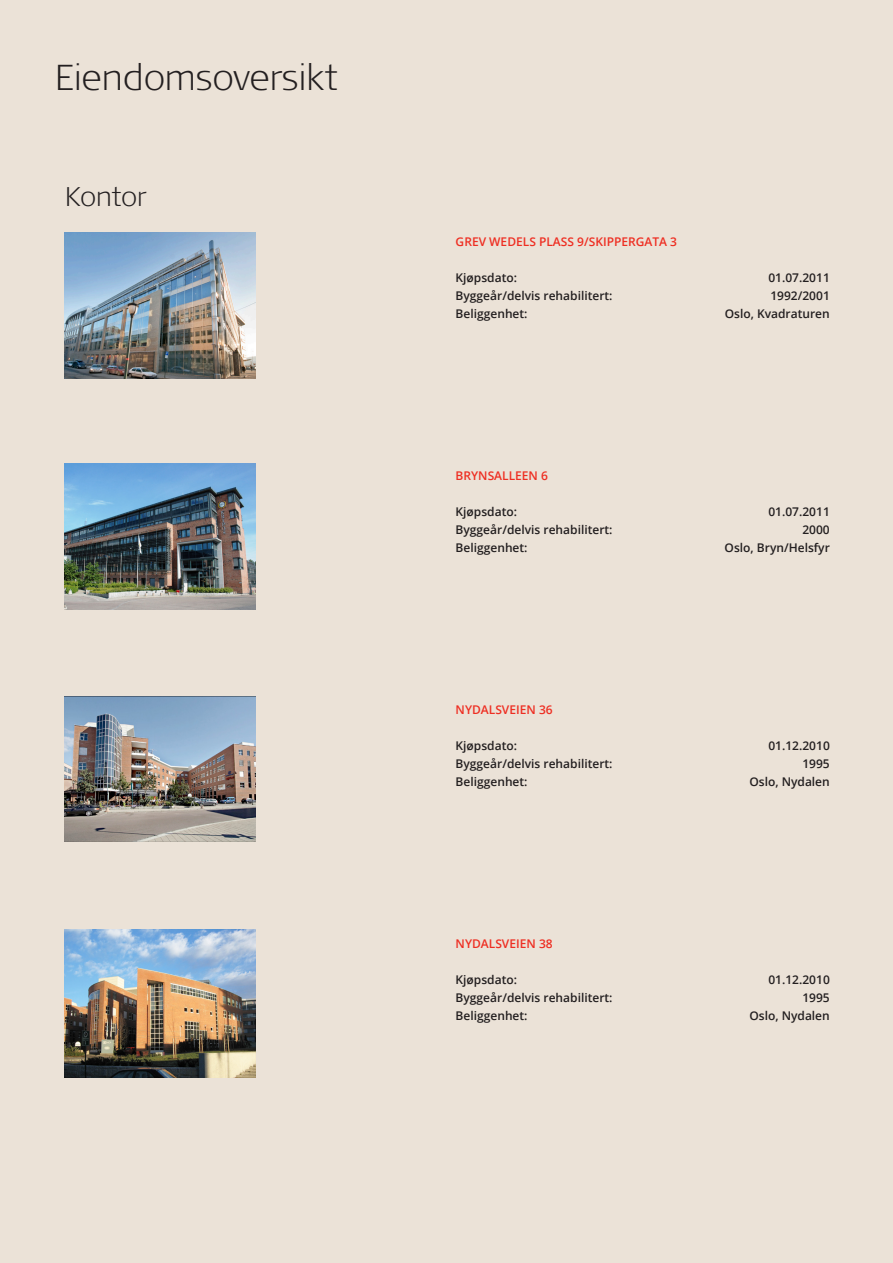
<style>
.page{position:relative;width:893px;height:1263px;background:#ebe2d7}
.page>*{position:absolute;margin:0;border:0;box-sizing:border-box;transform-origin:0 0}
.Hovedoverskrift{font:300 expanded 36px "Signa OT";color:#231f20}
._1_Undertittel_18_26{font:300 expanded 27px "Signa OT";letter-spacing:-.01em;color:#231f20}
.Brødtekst{font:600 12px "Open Sans";color:#231f20}
.Mellomtittel_nivå_1{font:600 12px "Open Sans";color:#ee2e22}
</style>
<div class="page">
<img style="left:64px;top:232px;width:192px;height:146px">
<img style="left:64px;top:464px;width:192px;height:145px">
<img style="left:64px;top:696px;width:192px;height:146px">
<img style="left:64px;top:930px;width:192px;height:147px">
<p class="Hovedoverskrift" style="left:55px;top:56px;width:284px">Eiendomsoversikt</p>
<p class="_1_Undertittel_18_26" style="left:65px;top:181px;width:83px">Kontor</p>
<p class="Mellomtittel_nivå_1" style="left:456px;top:233px;width:223px">GREV WEDELS PLASS 9/SKIPPERGATA 3</p>
<p class="Brødtekst" style="left:456px;top:269px;width:63px">Kjøpsdato:</p>
<p class="Brødtekst" style="left:456px;top:287px;width:158px">Byggeår/delvis rehabilitert:</p>
<p class="Brødtekst" style="left:456px;top:305px;width:73px">Beliggenhet:</p>
<p class="Brødtekst" style="left:768px;top:269px;width:63px">01.07.2011</p>
<p class="Brødtekst" style="left:770px;top:287px;width:61px">1992/2001</p>
<p class="Brødtekst" style="left:725px;top:305px;width:106px">Oslo, Kvadraturen</p>
<p class="Mellomtittel_nivå_1" style="left:456px;top:467px;width:94px">BRYNSALLEEN 6</p>
<p class="Brødtekst" style="left:456px;top:503px;width:63px">Kjøpsdato:</p>
<p class="Brødtekst" style="left:456px;top:521px;width:158px">Byggeår/delvis rehabilitert:</p>
<p class="Brødtekst" style="left:456px;top:539px;width:73px">Beliggenhet:</p>
<p class="Brødtekst" style="left:768px;top:503px;width:63px">01.07.2011</p>
<p class="Brødtekst" style="left:802px;top:521px;width:29px">2000</p>
<p class="Brødtekst" style="left:725px;top:539px;width:107px">Oslo, Bryn/Helsfyr</p>
<p class="Mellomtittel_nivå_1" style="left:456px;top:701px;width:99px">NYDALSVEIEN 36</p>
<p class="Brødtekst" style="left:456px;top:737px;width:63px">Kjøpsdato:</p>
<p class="Brødtekst" style="left:456px;top:755px;width:158px">Byggeår/delvis rehabilitert:</p>
<p class="Brødtekst" style="left:456px;top:773px;width:73px">Beliggenhet:</p>
<p class="Mellomtittel_nivå_1" style="left:456px;top:935px;width:99px">NYDALSVEIEN 38</p>
<p class="Brødtekst" style="left:456px;top:971px;width:63px">Kjøpsdato:</p>
<p class="Brødtekst" style="left:456px;top:989px;width:158px">Byggeår/delvis rehabilitert:</p>
<p class="Brødtekst" style="left:456px;top:1007px;width:73px">Beliggenhet:</p>
<p class="Brødtekst" style="left:768px;top:737px;width:63px">01.12.2010</p>
<p class="Brødtekst" style="left:802px;top:755px;width:29px">1995</p>
<p class="Brødtekst" style="left:749px;top:773px;width:82px">Oslo, Nydalen</p>
<p class="Brødtekst" style="left:768px;top:971px;width:63px">01.12.2010</p>
<p class="Brødtekst" style="left:802px;top:989px;width:29px">1995</p>
<p class="Brødtekst" style="left:749px;top:1007px;width:82px">Oslo, Nydalen</p>
</div>
